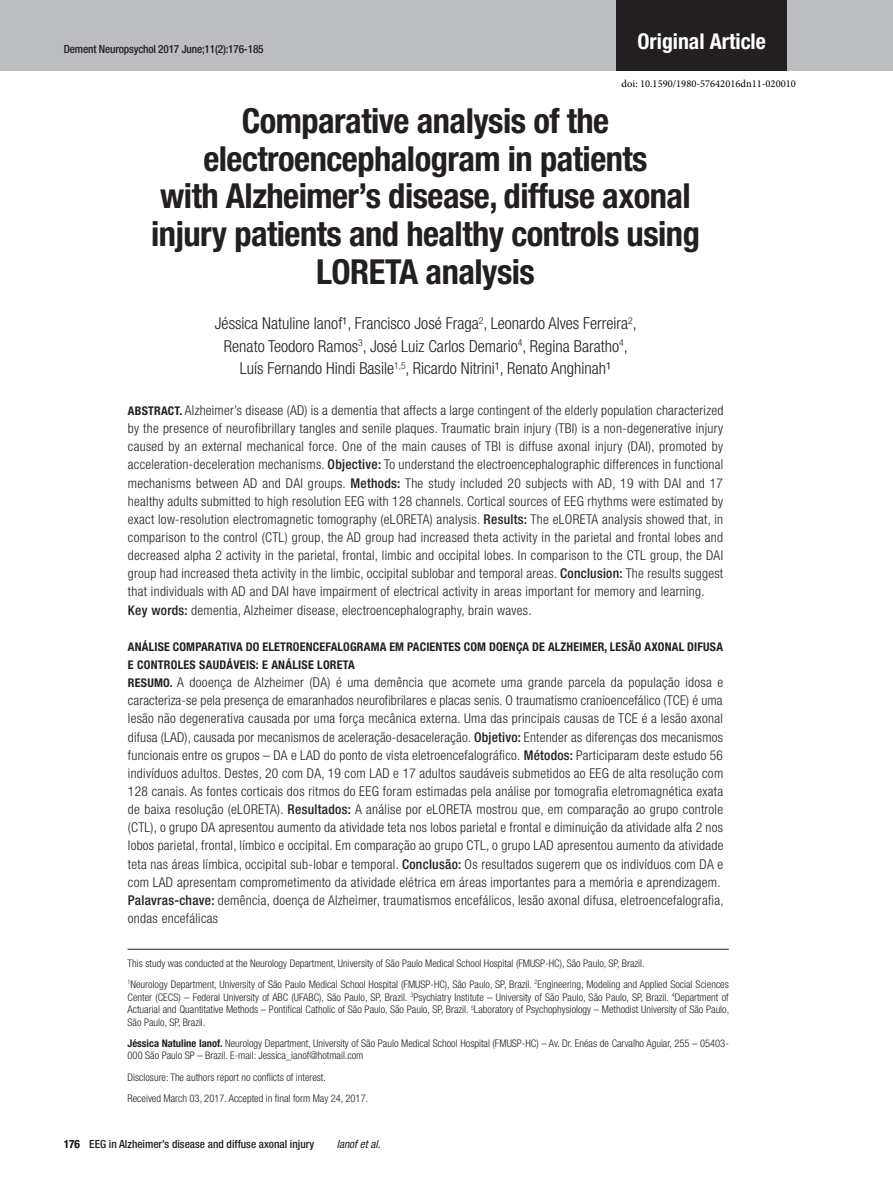
<style>
.page{position:relative;width:893px;height:1191px;background:#fff}
.page>*{position:absolute;margin:0;border:0;box-sizing:border-box;transform-origin:0 0}
.P1{font:700 condensed 34.5px/37.7px "Helvetica Neue";letter-spacing:-.015em;color:#231f20;text-align:center}
.t1{font:700 condensed 21.75px "Helvetica Neue";color:#fff}
.Autores{font:300 condensed 16.5px/22.6px "Helvetica Neue";color:#231f20;text-align:center}
.Abstract{font:300 condensed 13.5px/18.1px "Helvetica Neue";letter-spacing:.02em;color:#231f20;text-align:justify}
.Abstract_Titulo{font:700 condensed 12px/18.1px "Helvetica Neue";letter-spacing:.015em;color:#231f20}
.Running{font:500 condensed 11.25px "Helvetica Neue";color:#231f20}
.t2{font:italic condensed 11.25px "Helvetica Neue";color:#231f20}
.Endereco{font:300 condensed 10.5px/12.6px "Helvetica Neue";color:#231f20;text-align:justify}
.Nota{font:300 condensed 10.5px "Helvetica Neue";color:#231f20}
.t3{font:10.5px "Minion Pro";color:#000}
.s1{font-weight:700;font-size:12px}
.s2{font-weight:500}
.s3{font-weight:700}
</style>
<div class="page">
<div style="left:0;top:0;width:893px;height:71px;background:#bcbdc0"></div>
<div style="left:617px;top:0;width:170px;height:71px;background:#231f20"></div>
<hr style="left:128px;top:949px;width:601px;height:1px;background:#231f20">
<p class="Running" style="left:64px;top:42px;width:201px">Dement Neuropsychol 2017 June;11(2):176-185</p>
<h2 class="t1" style="left:637px;top:28px;width:130px">Original Article</h2>
<p class="t3" style="left:622px;top:77px;width:176px">doi: 10.1590/1980-57642016dn11-020010</p>
<p class="P1" style="left:151px;top:102px;width:550px">Comparative analysis of the electroencephalogram in patients<br>with Alzheimer’s disease, diffuse axonal injury patients and healthy controls using LORETA analysis</p>
<p class="Autores" style="left:215px;top:312px;width:423px">Jéssica Natuline Ianof¹, Francisco José Fraga<sup>2</sup>, Leonardo Alves Ferreira<sup>2</sup>,<br>Renato Teodoro Ramos<sup>3</sup>, José Luiz Carlos Demario<sup>4</sup>, Regina Baratho<sup>4</sup>,<br>Luís Fernando Hindi Basile<sup>1,5</sup>, Ricardo Nitrini¹, Renato Anghinah¹</p>
<p class="Abstract" style="left:128px;top:401px;width:597px"><span class="s1">ABSTRACT.</span> Alzheimer’s disease (AD) is a dementia that affects a large contingent of the elderly population characterized by the presence of neurofibrillary tangles and senile plaques. Traumatic brain injury (TBI) is a non-degenerative injury caused by an external mechanical force. One of the main causes of TBI is diffuse axonal injury (DAI), promoted by acceleration-deceleration mechanisms. <span class="s2">Objective:</span> To understand the electroencephalographic differences in functional mechanisms between AD and DAI groups. <span class="s2">Methods:</span> The study included 20 subjects with AD, 19 with DAI and 17 healthy adults submitted to high resolution EEG with 128 channels. Cortical sources of EEG rhythms were estimated by exact low-resolution electromagnetic tomography (eLORETA) analysis. <span class="s2">Results:</span> The eLORETA analysis showed that, in comparison to the control (CTL) group, the AD group had increased theta activity in the parietal and frontal lobes and decreased alpha 2 activity in the parietal, frontal, limbic and occipital lobes. In comparison to the CTL group, the DAI group had increased theta activity in the limbic, occipital sublobar and temporal areas. <span class="s2">Conclusion:</span> The results suggest that individuals with AD and DAI have impairment of electrical activity in areas important for memory and learning.</p>
<p class="Abstract" style="left:128px;top:600px;width:405px"><span class="s2">Key words:</span> dementia, Alzheimer disease, electroencephalography, brain waves.</p>
<p class="Abstract_Titulo" style="left:128px;top:637px;width:597px">ANÁLISE COMPARATIVA DO ELETROENCEFALOGRAMA EM PACIENTES COM DOENÇA DE ALZHEIMER, LESÃO AXONAL DIFUSA<br>E CONTROLES SAUDÁVEIS: E ANÁLISE LORETA</p>
<p class="Abstract" style="left:128px;top:673px;width:597px"><span class="s1">RESUMO.</span> A dooença de Alzheimer (DA) é uma demência que acomete uma grande parcela da população idosa e caracteriza-se pela presença de emaranhados neurofibrilares e placas senis. O traumatismo cranioencefálico (TCE) é uma lesão não degenerativa causada por uma força mecânica externa. Uma das principais causas de TCE é a lesão axonal difusa (LAD), causada por mecanismos de aceleração-desaceleração. <span class="s2">Objetivo:</span> Entender as diferenças dos mecanismos funcionais entre os grupos – DA e LAD do ponto de vista eletroencefalográfico. <span class="s2">Métodos:</span> Participaram deste estudo 56 indivíduos adultos. Destes, 20 com DA, 19 com LAD e 17 adultos saudáveis submetidos ao EEG de alta resolução com 128 canais. As fontes corticais dos ritmos do EEG foram estimadas pela análise por tomografia eletromagnética exata de baixa resolução (eLORETA). <span class="s2">Resultados:</span> A análise por eLORETA mostrou que, em comparação ao grupo controle (CTL), o grupo DA apresentou aumento da atividade teta nos lobos parietal e frontal e diminuição da atividade alfa 2 nos lobos parietal, frontal, límbico e occipital. Em comparação ao grupo CTL, o grupo LAD apresentou aumento da atividade teta nas áreas límbica, occipital sub-lobar e temporal. <span class="s2">Conclusão:</span> Os resultados sugerem que os indivíduos com DA e com LAD apresentam comprometimento da atividade elétrica em áreas importantes para a memória e aprendizagem.</p>
<p class="Abstract" style="left:128px;top:891px;width:597px"><span class="s2">Palavras-chave:</span> demência, doença de Alzheimer, traumatismos encefálicos, lesão axonal difusa, eletroencefalografia, ondas encefálicas</p>
<p class="Nota" style="left:128px;top:957px;width:518px">This study was conducted at the Neurology Department, University of São Paulo Medical School Hospital (FMUSP-HC), São Paulo, SP, Brazil.</p>
<p class="Endereco" style="left:128px;top:977px;width:603px"><sup>1</sup>Neurology Department, University of São Paulo Medical School Hospital (FMUSP-HC), São Paulo, SP, Brazil. <sup>2</sup>Engineering, Modeling and Applied Social Sciences Center (CECS) – Federal University of ABC (UFABC), São Paulo, SP, Brazil. <sup>3</sup>Psychiatry Institute – University of São Paulo, São Paulo, SP, Brazil. <sup>4</sup>Department of Actuarial and Quantitative Methods – Pontifical Catholic of São Paulo, São Paulo, SP, Brazil. <sup>5</sup>Laboratory of Psychophysiology – Methodist University of São Paulo, São Paulo, SP, Brazil.</p>
<p class="Endereco" style="left:128px;top:1036px;width:603px"><span class="s3">Jéssica Natuline Ianof.</span> Neurology Department, University of São Paulo Medical School Hospital (FMUSP-HC) – Av. Dr. Enéas de Carvalho Aguiar, 255 – 05403-<br>000 São Paulo SP – Brazil. E-mail: Jessica_ianof@hotmail.com</p>
<p class="Endereco" style="left:128px;top:1070px;width:200px">Disclosure: The authors report no conflicts of interest.</p>
<p class="Endereco" style="left:128px;top:1091px;width:242px">Received March 03, 2017. Accepted in final form May 24, 2017.</p>
<p class="Running" style="left:64px;top:1137px;width:252px">176 EEG in Alzheimer’s disease and diffuse axonal injury</p>
<p class="t2" style="left:337px;top:1138px;width:45px">Ianof et al.</p>
</div>
